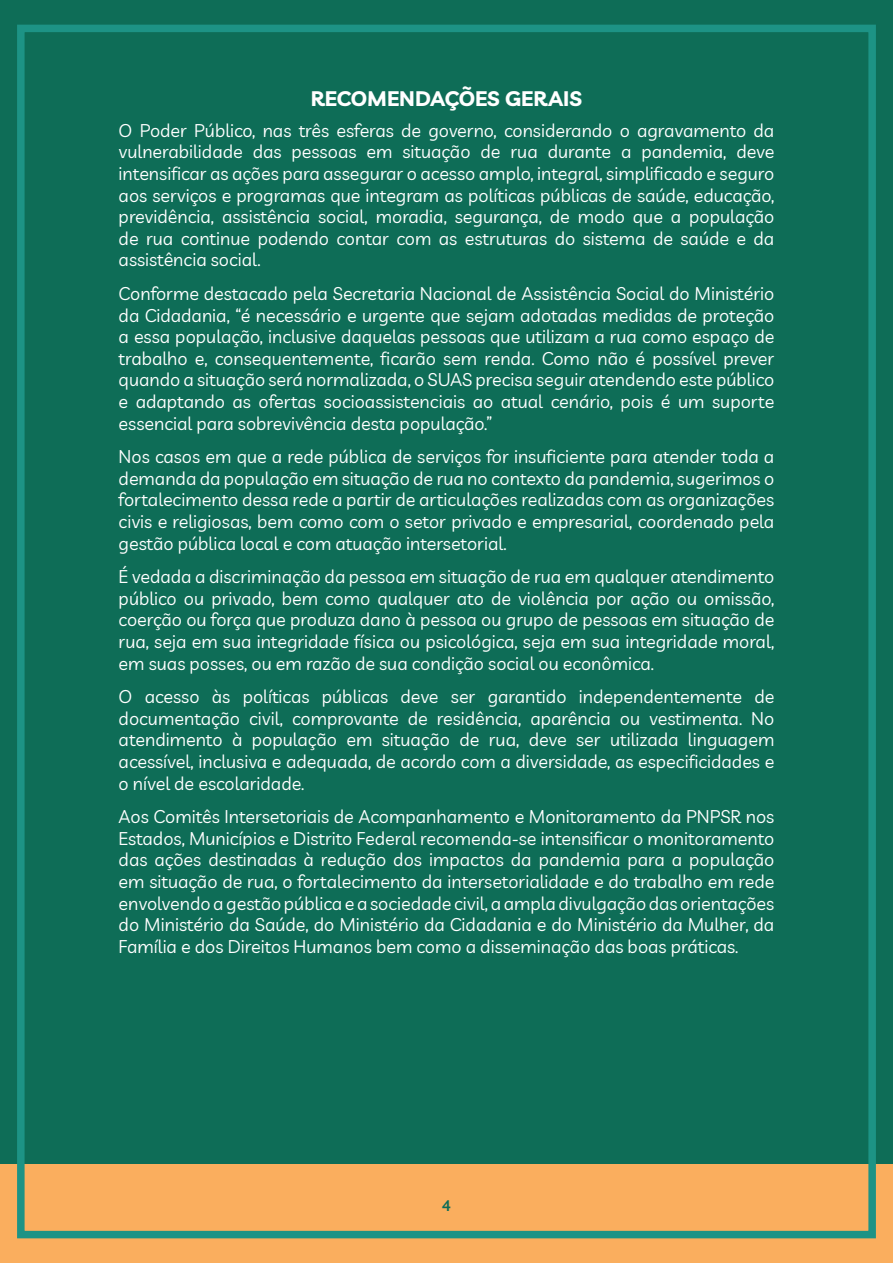
<style>
.page{position:relative;width:893px;height:1263px;background:#fff}
.page>*{position:absolute;margin:0;border:0;box-sizing:border-box;transform-origin:0 0}
.t1{font:700 21px "Livvic";color:#fff}
.t2{font:18px/21.6px "Livvic";color:#fff;text-align:justify}
.t3{font:600 15px "Livvic";color:#0e6d57}
</style>
<div class="page">
<div style="left:0;top:1px;width:893px;height:1262px;background:#0e6d57"></div>
<div style="left:0;top:1164px;width:893px;height:99px;background:#faae5e"></div>
<div style="left:17px;top:25px;width:859px;height:1213px;border:8px solid #1d9385"></div>
<p class="t1" style="left:311px;top:82px;width:273px">RECOMENDAÇÕES GERAIS</p>
<p class="t2" style="left:119px;top:118px;width:657px">O Poder Público, nas três esferas de governo, considerando o agravamento da vulnerabilidade das pessoas em situação de rua durante a pandemia, deve intensificar as ações para assegurar o acesso amplo, integral, simplificado e seguro aos serviços e programas que integram as políticas públicas de saúde, educação, previdência, assistência social, moradia, segurança, de modo que a população de rua continue podendo contar com as estruturas do sistema de saúde e da assistência social.</p>
<p class="t2" style="left:119px;top:282px;width:657px">Conforme destacado pela Secretaria Nacional de Assistência Social do Ministério da Cidadania, “é necessário e urgente que sejam adotadas medidas de proteção a essa população, inclusive daquelas pessoas que utilizam a rua como espaço de trabalho e, consequentemente, ficarão sem renda. Como não é possível prever quando a situação será normalizada, o SUAS precisa seguir atendendo este público e adaptando as ofertas socioassistenciais ao atual cenário, pois é um suporte essencial para sobrevivência desta população.”</p>
<p class="t2" style="left:119px;top:445px;width:657px">Nos casos em que a rede pública de serviços for insuficiente para atender toda a demanda da população em situação de rua no contexto da pandemia, sugerimos o fortalecimento dessa rede a partir de articulações realizadas com as organizações civis e religiosas, bem como com o setor privado e empresarial, coordenado pela gestão pública local e com atuação intersetorial.</p>
<p class="t2" style="left:119px;top:565px;width:657px">É vedada a discriminação da pessoa em situação de rua em qualquer atendimento público ou privado, bem como qualquer ato de violência por ação ou omissão, coerção ou força que produza dano à pessoa ou grupo de pessoas em situação de rua, seja em sua integridade física ou psicológica, seja em sua integridade moral, em suas posses, ou em razão de sua condição social ou econômica.</p>
<p class="t2" style="left:119px;top:685px;width:657px">O acesso às políticas públicas deve ser garantido independentemente de documentação civil, comprovante de residência, aparência ou vestimenta. No atendimento à população em situação de rua, deve ser utilizada linguagem acessível, inclusiva e adequada, de acordo com a diversidade, as especificidades e o nível de escolaridade.</p>
<p class="t2" style="left:119px;top:805px;width:657px">Aos Comitês Intersetoriais de Acompanhamento e Monitoramento da PNPSR nos Estados, Municípios e Distrito Federal recomenda-se intensificar o monitoramento das ações destinadas à redução dos impactos da pandemia para a população em situação de rua, o fortalecimento da intersetorialidade e do trabalho em rede envolvendo a gestão pública e a sociedade civil, a ampla divulgação das orientações do Ministério da Saúde, do Ministério da Cidadania e do Ministério da Mulher, da Família e dos Direitos Humanos bem como a disseminação das boas práticas.</p>
<p class="t3" style="left:442px;top:1194px;width:10px">4</p>
</div>
